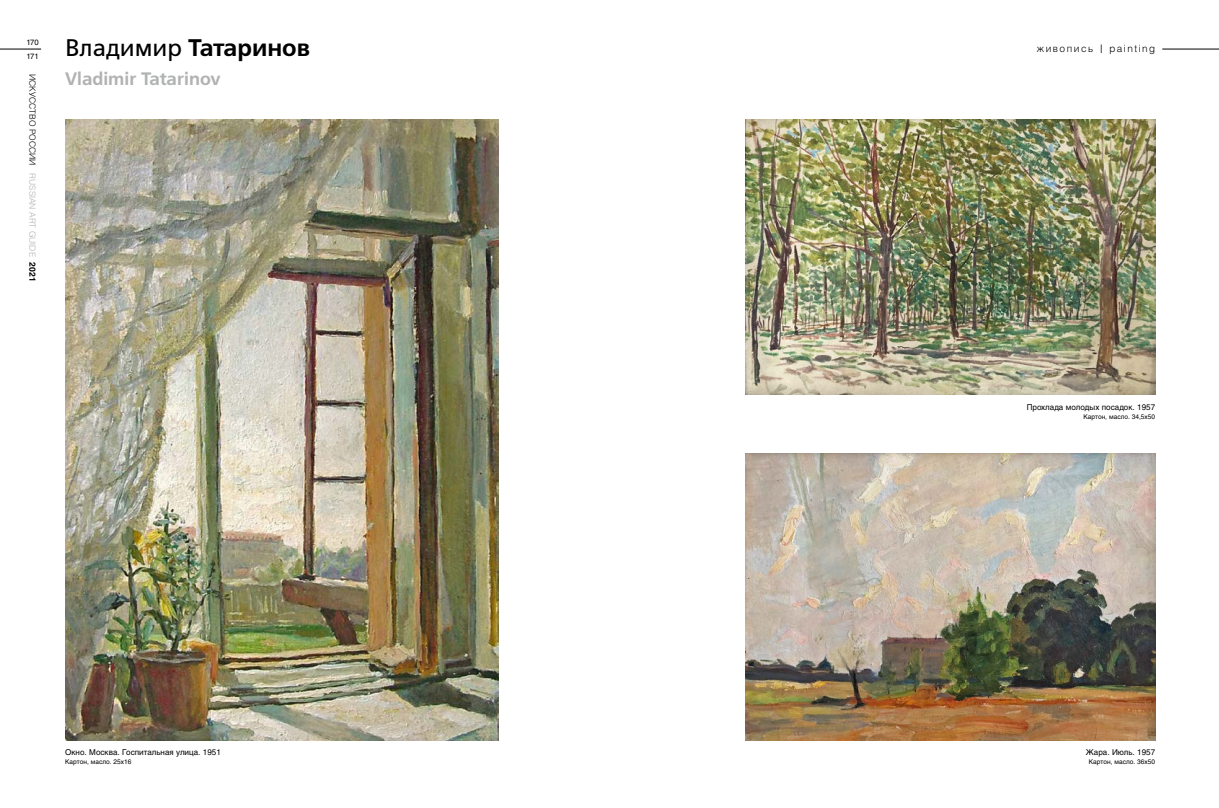
<style>
.page{position:relative;width:1219px;height:808px;background:#fff}
.page>*{position:absolute;margin:0;border:0;box-sizing:border-box;transform-origin:0 0}
.t1{font:24px "Free Set Demi C";color:#000}
.t2{font:18px "Free Set Demi C";color:#b1b2b3}
.t3{font:10px "Helios Light C";letter-spacing:.15em;color:#000}
.t4{font:8.5px "Helios Light C";color:#000}
.t5{font:8px "Helios C";color:#000}
.t6{font:7.6px/14.8px "Helios C";letter-spacing:-.035em;color:#000}
.t7{font:6.5px "Helios C";color:#000}
.s1{color:#b1b2b3}
.s2{font-family:"Helios C";font-weight:700}
.s3{font-family:"Free Set C"}
.s4{font-size:11.5px}
</style>
<div class="page">
<hr style="left:0;top:49px;width:41px;height:1px;background:#000">
<hr style="left:1162px;top:49px;width:57px;height:1px;background:#000">
<img style="left:65px;top:119px;width:433px;height:621px">
<img style="left:745px;top:454px;width:410px;height:287px">
<img style="left:745px;top:119px;width:410px;height:275px">
<p class="t6" style="left:26px;top:34px;width:14px">170<br>171</p>
<p class="t4" style="left:38px;top:74px;width:209px;rotate:90deg">ИСКУССТВО РОССИИ <span class="s1">RUSSIAN ART GUIDE</span> <span class="s2">2021</span></p>
<h1 class="t1" style="left:65px;top:34px;width:247px"><span class="s3">Владимир</span> Татаринов</h1>
<h2 class="t2" style="left:65px;top:68px;width:157px">Vladimir Tatarinov</h2>
<p class="t5" style="left:65px;top:748px;width:157px">Окно. Москва. Госпитальная улица. 1951</p>
<p class="t7" style="left:65px;top:758px;width:68px">Картон, масло. 25x16</p>
<p class="t3" style="left:1037px;top:42px;width:120px">живопись <span class="s4">|</span> painting</p>
<p class="t5" style="left:1027px;top:402px;width:130px">Прохлада молодых посадок. 1957</p>
<p class="t7" style="left:1083px;top:413px;width:73px">Картон, масло. 34,5х50</p>
<p class="t5" style="left:1086px;top:748px;width:71px">Жара. Июль. 1957</p>
<p class="t7" style="left:1089px;top:758px;width:68px">Картон, масло. 36x50</p>
</div>
